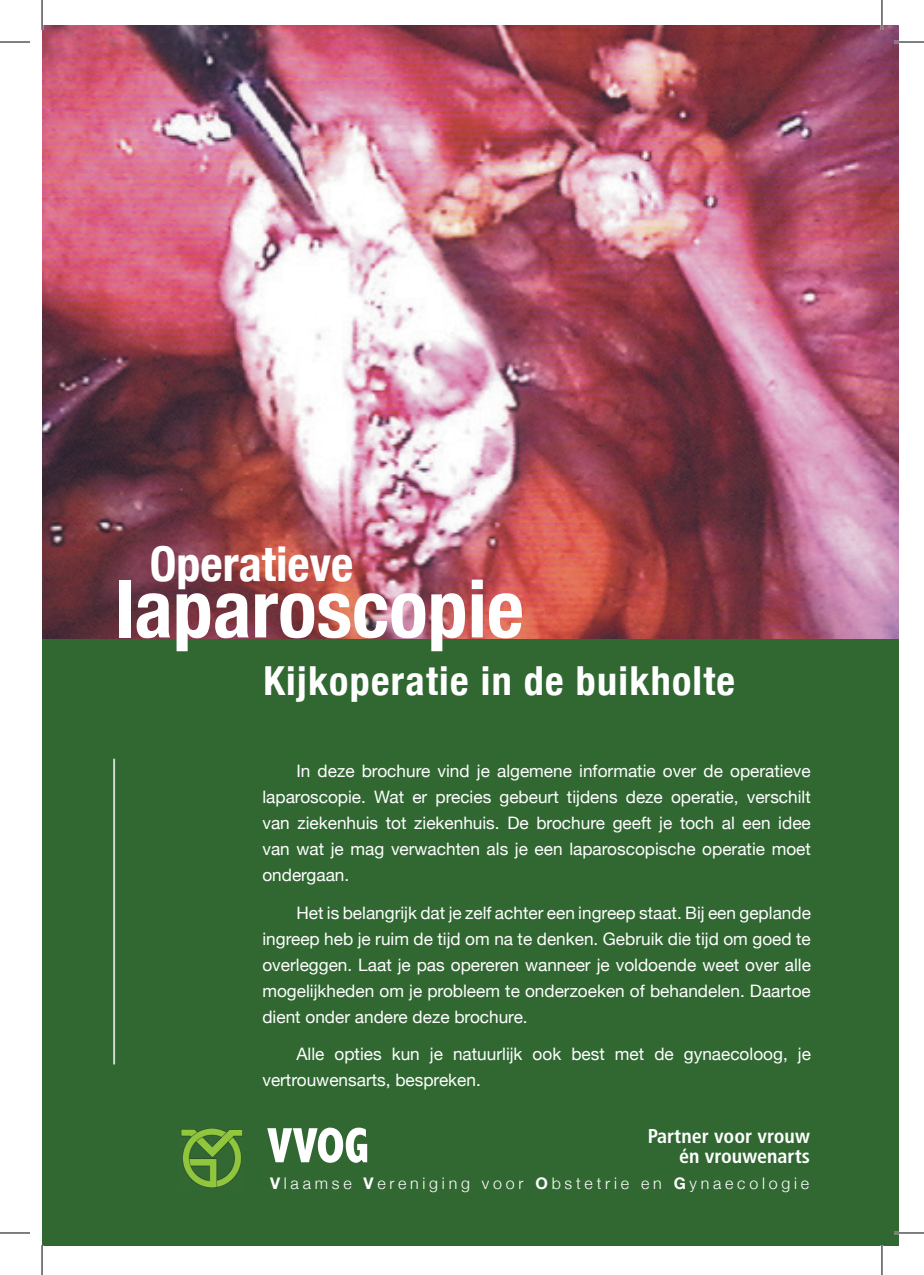
<style>
.page{position:relative;width:924px;height:1275px;background:#fff}
.page>*{position:absolute;margin:0;border:0;box-sizing:border-box;transform-origin:0 0}
.t1{font:700 condensed 80px "Helvetica Neue";color:#fff}
.t2{font:800 condensed 50px "Abadi";color:#fff}
.t3{font:700 condensed 48px "Helvetica Neue";color:#fff}
.t4{font:700 condensed 40px "Helvetica Neue";letter-spacing:.03em;color:#fff}
.t5{font:700 condensed 20px/20px "Frutiger";color:#fff;text-align:right}
.t6{font:17.2px/26px "Helvetica Neue";color:#fff;text-align:justify}
.t7{font:300 16px "Helvetica Neue";letter-spacing:.235em;color:#fff}
.s1{font-weight:700}
</style>
<div class="page">
<div style="left:42px;top:636px;width:856px;height:610px;background:#316832"></div>
<img style="left:42px;top:25px;width:856px;height:613px">
<img style="left:181px;top:1128px;width:62px;height:60px">
<hr style="left:113px;top:759px;width:2px;height:305px;background:#cfdad1">
<hr style="left:893px;top:41px;width:30px;height:2px;background:#fff">
<hr style="left:893px;top:1231px;width:30px;height:3px;background:#fff">
<hr style="left:880px;top:0;width:2px;height:30px;background:#fff">
<hr style="left:880px;top:1245px;width:2px;height:30px;background:#fff">
<hr style="left:0;top:42px;width:30px;height:1px;background:#000">
<hr style="left:893px;top:42px;width:30px;height:1px;background:#000">
<hr style="left:0;top:1232px;width:30px;height:1px;background:#000">
<hr style="left:893px;top:1232px;width:30px;height:1px;background:#000">
<hr style="left:42px;top:0;width:1px;height:30px;background:#000">
<hr style="left:42px;top:1245px;width:1px;height:30px;background:#000">
<hr style="left:881px;top:0;width:1px;height:30px;background:#000">
<hr style="left:881px;top:1245px;width:1px;height:30px;background:#000">
<h3 class="t3" style="left:150px;top:535px;width:205px">Operatieve</h3>
<h1 class="t1" style="left:115px;top:560px;width:410px">laparoscopie</h1>
<h3 class="t4" style="left:263px;top:657px;width:473px">Kijkoperatie in de buikholte</h3>
<p class="t6" style="left:262px;top:758px;width:549px;text-indent:34px">In deze brochure vind je algemene informatie over de operatieve laparoscopie. Wat er precies gebeurt tijdens deze operatie, verschilt van ziekenhuis tot ziekenhuis. De brochure geeft je toch al een idee van wat je mag verwachten als je een laparoscopische operatie moet ondergaan.</p>
<p class="t6" style="left:262px;top:899px;width:550px;text-indent:34px">Het is belangrijk dat je zelf achter een ingreep staat. Bij een geplande ingreep heb je ruim de tijd om na te denken. Gebruik die tijd om goed te overleggen. Laat je pas opereren wanneer je voldoende weet over alle mogelijkheden om je probleem te onderzoeken of behandelen. Daartoe dient onder andere deze brochure.</p>
<p class="t6" style="left:262px;top:1040px;width:549px;text-indent:34px">Alle opties kun je natuurlijk ook best met de gynaecoloog, je vertrouwensarts, bespreken.</p>
<h2 class="t2" style="left:267px;top:1116px;width:104px">VVOG</h2>
<p class="t7" style="left:270px;top:1174px;width:540px"><span class="s1">V</span>laamse <span class="s1">V</span>ereniging voor <span class="s1">O</span>bstetrie en <span class="s1">G</span>ynaecologie</p>
<p class="t5" style="left:647px;top:1125px;width:163px">Partner voor vrouw én vrouwenarts</p>
</div>
